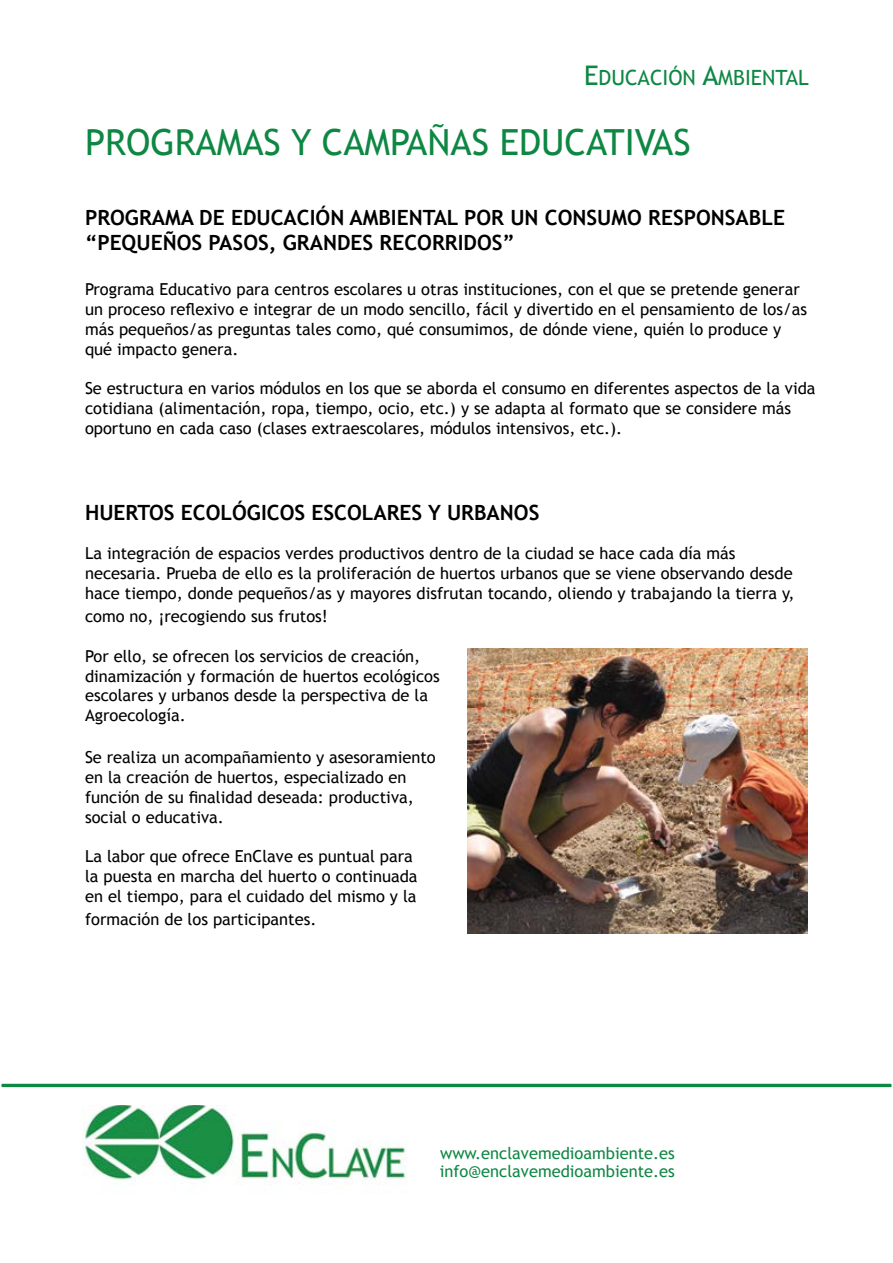
<style>
.page{position:relative;width:893px;height:1263px;background:#fff}
.page>*{position:absolute;margin:0;border:0;box-sizing:border-box;transform-origin:0 0}
.t1{font:36px "Trebuchet MS";color:#0e8743}
.t2{font:700 21px/25.2px "Trebuchet MS";color:#000}
.t3{font:21px "Trebuchet MS";color:#0e8743}
.t4{font:16.5px/19.8px "Trebuchet MS";color:#000}
.t5{font:16.5px/18px "Trebuchet MS";color:#0e8743}
.s1{font-size:27px}
</style>
<div class="page">
<img style="left:82px;top:1105px;width:325px;height:80px">
<svg style="left:1px;top:1083px;width:891px;height:5px;fill:#0e8944"></svg>
<img style="left:468px;top:648px;width:340px;height:285px">
<p class="t3" style="left:584px;top:65px;width:226px"><span class="s1">E</span>DUCACIÓN <span class="s1">A</span>MBIENTAL</p>
<h1 class="t1" style="left:85px;top:121px;width:607px">PROGRAMAS Y CAMPAÑAS EDUCATIVAS</h1>
<p class="t2" style="left:85px;top:205px;width:701px">PROGRAMA DE EDUCACIÓN AMBIENTAL POR UN CONSUMO RESPONSABLE “PEQUEÑOS PASOS, GRANDES RECORRIDOS”</p>
<p class="t4" style="left:85px;top:280px;width:724px">Programa Educativo para centros escolares u otras instituciones, con el que se pretende generar un proceso reflexivo e integrar de un modo sencillo, fácil y divertido en el pensamiento de los/as más pequeños/as preguntas tales como, qué consumimos, de dónde viene, quién lo produce y qué impacto genera.</p>
<p class="t4" style="left:85px;top:379px;width:732px">Se estructura en varios módulos en los que se aborda el consumo en diferentes aspectos de la vida cotidiana (alimentación, ropa, tiempo, ocio, etc.) y se adapta al formato que se considere más oportuno en cada caso (clases extraescolares, módulos intensivos, etc.).</p>
<p class="t2" style="left:85px;top:500px;width:456px">HUERTOS ECOLÓGICOS ESCOLARES Y URBANOS</p>
<p class="t4" style="left:85px;top:544px;width:711px">La integración de espacios verdes productivos dentro de la ciudad se hace cada día más necesaria. Prueba de ello es la proliferación de huertos urbanos que se viene observando desde hace tiempo, donde pequeños/as y mayores disfrutan tocando, oliendo y trabajando la tierra y,</p>
<p class="t4" style="left:85px;top:607px;width:244px">como no, ¡recogiendo sus frutos!</p>
<p class="t4" style="left:85px;top:646px;width:356px">Por ello, se ofrecen los servicios de creación, dinamización y formación de huertos ecológicos escolares y urbanos desde la perspectiva de la Agroecología.</p>
<p class="t4" style="left:85px;top:748px;width:352px">Se realiza un acompañamiento y asesoramiento en la creación de huertos, especializado en función de su finalidad deseada: productiva, social o educativa.</p>
<p class="t4" style="left:85px;top:847px;width:334px">La labor que ofrece EnClave es puntual para la puesta en marcha del huerto o continuada en el tiempo, para el cuidado del mismo y la</p>
<p class="t4" style="left:85px;top:910px;width:233px">formación de los participantes.</p>
<p class="t5" style="left:440px;top:1145px;width:237px">www.enclavemedioambiente.es info@enclavemedioambiente.es</p>
</div>
